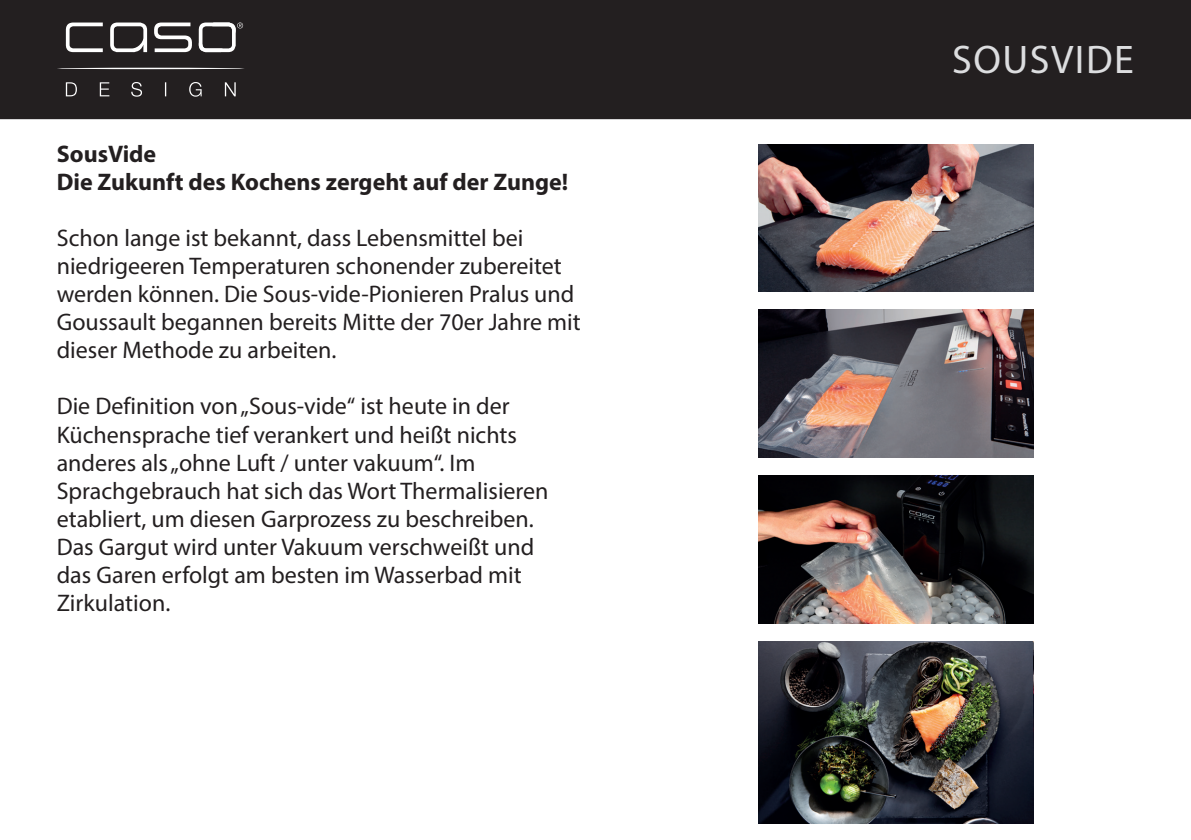
<style>
.page{position:relative;width:1191px;height:840px;background:#fff}
.page>*{position:absolute;margin:0;border:0;box-sizing:border-box;transform-origin:0 0}
.t1{font:40px "Myriad Pro";letter-spacing:.04em;color:#dcdddf}
.t2{font:24px/28px "Myriad Pro";color:#231f20}
.t3{font:700 24px/28px "Myriad Pro";color:#231f20}
</style>
<div class="page">
<div style="left:0;top:0;width:1191px;height:119px;background:#231f20"></div>
<svg style="left:199px;top:23px;width:44px;height:29px"></svg>
<svg style="left:66px;top:23px;width:37px;height:29px"></svg>
<svg style="left:154px;top:23px;width:38px;height:29px"></svg>
<hr style="left:57px;top:68px;width:188px;height:1px;background:#fff;border-radius:50%">
<svg style="left:110px;top:23px;width:37px;height:30px"></svg>
<svg style="left:66px;top:82px;width:170px;height:15px;background:#3a3637"></svg>
<img style="left:758px;top:310px;width:275px;height:147px">
<img style="left:758px;top:475px;width:275px;height:148px">
<img style="left:758px;top:144px;width:275px;height:147px">
<img style="left:758px;top:641px;width:275px;height:181px">
<p class="t3" style="left:57px;top:139px;width:513px">SousVide<br>Die Zukunft des Kochens zergeht auf der Zunge!</p>
<p class="t2" style="left:57px;top:224px;width:525px">Schon lange ist bekannt, dass Lebensmittel bei niedrigeeren Temperaturen schonender zubereitet werden können. Die Sous-vide-Pionieren Pralus und Goussault begannen bereits Mitte der 70er Jahre mit dieser Methode zu arbeiten.</p>
<p class="t2" style="left:57px;top:392px;width:493px">Die Definition von „Sous-vide“ ist heute in der Küchensprache tief verankert und heißt nichts anderes als „ohne Luft / unter vakuum“. Im Sprachgebrauch hat sich das Wort Thermalisieren etabliert, um diesen Garprozess zu beschreiben.<br>Das Gargut wird unter Vakuum verschweißt und das Garen erfolgt am besten im Wasserbad mit Zirkulation.</p>
<h1 class="t1" style="left:952px;top:35px;width:183px">SOUSVIDE</h1>
</div>
